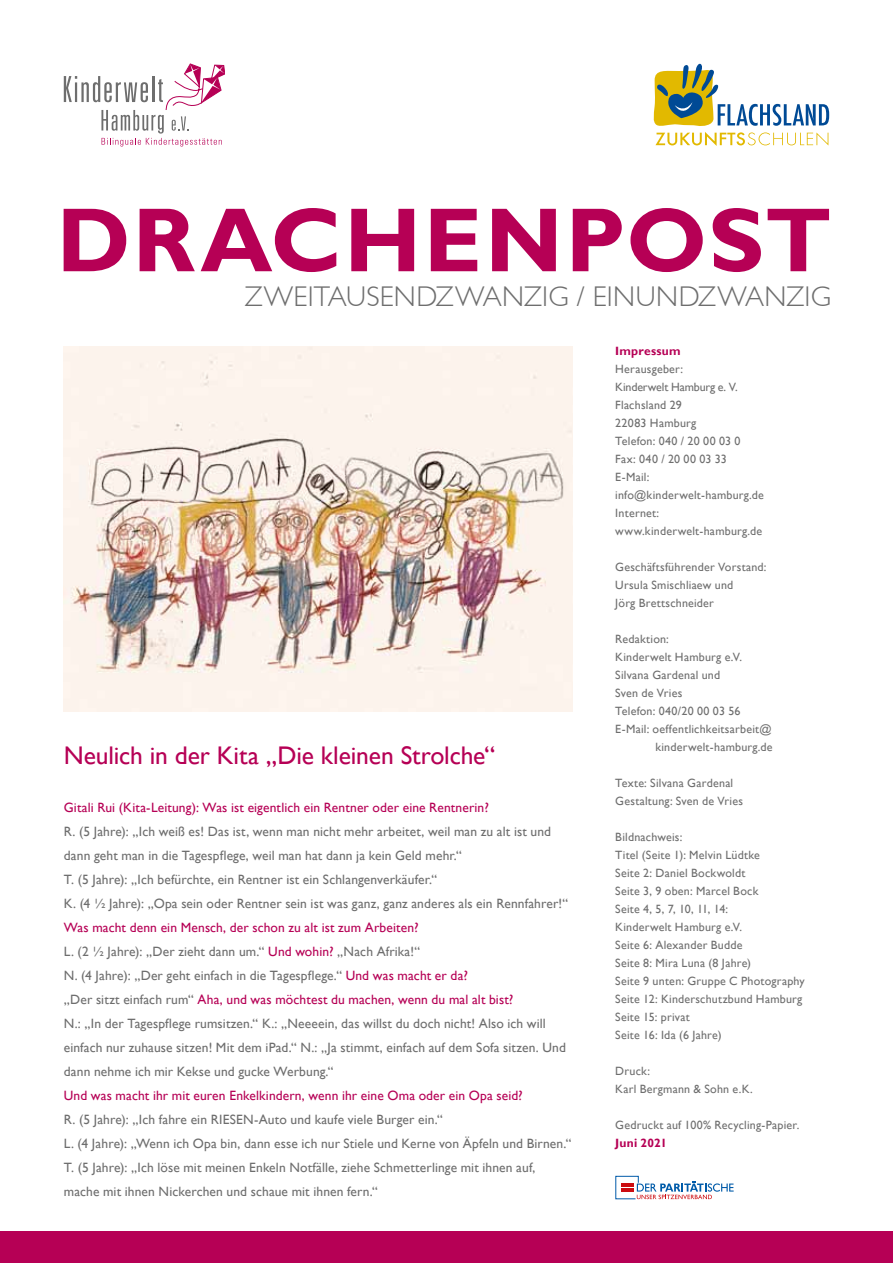
<style>
.page{position:relative;width:893px;height:1263px;background:#fff}
.page>*{position:absolute;margin:0;border:0;box-sizing:border-box;transform-origin:0 0}
.t1{font:700 91.5px "Gill Sans";letter-spacing:.02em;color:#b60055}
.t2{font:300 28.5px "Gill Sans";letter-spacing:.005em;color:#6e6e6e}
.t3{font:25.5px "Gill Sans";letter-spacing:-.005em;color:#b60055}
.t4{font:13.5px/24px "Gill Sans";letter-spacing:.01em;color:#6e6e6e}
.t5{font:13.5px "Gill Sans";letter-spacing:.01em;color:#b60055}
.t6{font:12px/18px "Gill Sans";letter-spacing:.02em;color:#6e6e6e}
.t7{font:700 12px "Gill Sans";letter-spacing:.02em;color:#b60055}
.s1{color:#b60055}
</style>
<div class="page">
<img style="left:64px;top:347px;width:509px;height:365px">
<svg style="left:654px;top:64px;width:175px;height:82px"></svg>
<svg style="left:64px;top:64px;width:161px;height:83px"></svg>
<svg style="left:615px;top:1176px;width:119px;height:23px"></svg>
<div style="left:0;top:1231px;width:893px;height:32px;background:#b60055"></div>
<h1 class="t1" style="left:57px;top:185px;width:776px">DRACHENPOST</h1>
<h2 class="t2" style="left:245px;top:280px;width:588px">ZWEITAUSENDZWANZIG / EINUNDZWANZIG</h2>
<h3 class="t3" style="left:64px;top:741px;width:433px">Neulich in der Kita „Die kleinen Strolche“</h3>
<p class="t5" style="left:64px;top:800px;width:427px">Gitali Rui (Kita-Leitung): Was ist eigentlich ein Rentner oder eine Rentnerin?</p>
<p class="t4" style="left:64px;top:820px;width:506px">R. (5 Jahre): „Ich weiß es! Das ist, wenn man nicht mehr arbeitet, weil man zu alt ist und dann geht man in die Tagespflege, weil man hat dann ja kein Geld mehr.“<br>T. (5 Jahre): „Ich befürchte, ein Rentner ist ein Schlangenverkäufer.“<br>K. (4 ½ Jahre): „Opa sein oder Rentner sein ist was ganz, ganz anderes als ein Rennfahrer!“</p>
<p class="t4" style="left:64px;top:916px;width:504px"><span class="s1">Was macht denn ein Mensch, der schon zu alt ist zum Arbeiten?<br></span>L. (2 ½ Jahre): „Der zieht dann um.“ <span class="s1">Und wohin?</span> „Nach Afrika!“<br>N. (4 Jahre): „Der geht einfach in die Tagespflege.“ <span class="s1">Und was macht er da?<br></span>„Der sitzt einfach rum“ <span class="s1">Aha, und was möchtest du machen, wenn du mal alt bist?<br></span>N.: „In der Tagespflege rumsitzen.“ K.: „Neeeein, das willst du doch nicht! Also ich will einfach nur zuhause sitzen! Mit dem iPad.“ N.: „Ja stimmt, einfach auf dem Sofa sitzen. Und dann nehme ich mir Kekse und gucke Werbung.“</p>
<p class="t5" style="left:64px;top:1088px;width:460px">Und was macht ihr mit euren Enkelkindern, wenn ihr eine Oma oder ein Opa seid?</p>
<p class="t4" style="left:64px;top:1108px;width:509px">R. (5 Jahre): „Ich fahre ein RIESEN-Auto und kaufe viele Burger ein.“<br>L. (4 Jahre): „Wenn ich Opa bin, dann esse ich nur Stiele und Kerne von Äpfeln und Birnen.“ T. (5 Jahre): „Ich löse mit meinen Enkeln Notfälle, ziehe Schmetterlinge mit ihnen auf, mache mit ihnen Nickerchen und schaue mit ihnen fern.“</p>
<p class="t7" style="left:615px;top:344px;width:67px">Impressum</p>
<p class="t6" style="left:615px;top:360px;width:150px">Herausgeber:<br>Kinderwelt Hamburg e. V.<br>Flachsland 29<br>22083 Hamburg<br>Telefon: 040 / 20 00 03 0<br>Fax: 040 / 20 00 03 33<br>E-Mail: info@kinderwelt-hamburg.de<br>Internet: www.kinderwelt-hamburg.de</p>
<p class="t6" style="left:615px;top:558px;width:153px">Geschäftsführender Vorstand:<br>Ursula Smischliaew und<br>Jörg Brettschneider</p>
<p class="t6" style="left:615px;top:630px;width:55px">Redaktion:</p>
<p class="t6" style="left:615px;top:648px;width:128px">Kinderwelt Hamburg e.V.</p>
<p class="t6" style="left:615px;top:666px;width:106px">Silvana Gardenal und</p>
<p class="t6" style="left:615px;top:684px;width:69px">Sven de Vries</p>
<p class="t6" style="left:615px;top:702px;width:127px">Telefon: 040/20 00 03 56</p>
<p class="t6" style="left:615px;top:720px;width:158px">E-Mail: oeffentlichkeitsarbeit@</p>
<p class="t6" style="left:655px;top:738px;width:119px">kinderwelt-hamburg.de</p>
<p class="t6" style="left:615px;top:774px;width:129px">Texte: Silvana Gardenal<br>Gestaltung: Sven de Vries</p>
<p class="t6" style="left:615px;top:828px;width:191px">Bildnachweis:<br>Titel (Seite 1): Melvin Lüdtke<br>Seite 2: Daniel Bockwoldt<br>Seite 3, 9 oben: Marcel Bock<br>Seite 4, 5, 7, 10, 11, 14:<br>Kinderwelt Hamburg e.V.<br>Seite 6: Alexander Budde<br>Seite 8: Mira Luna (8 Jahre)<br>Seite 9 unten: Gruppe C Photography<br>Seite 12: Kinderschutzbund Hamburg<br>Seite 15: privat<br>Seite 16: Ida (6 Jahre)</p>
<p class="t6" style="left:615px;top:1062px;width:139px">Druck:<br>Karl Bergmann &amp; Sohn e.K.</p>
<p class="t6" style="left:615px;top:1116px;width:185px">Gedruckt auf 100% Recycling-Papier.</p>
<p class="t7" style="left:615px;top:1136px;width:53px">Juni 2021</p>
</div>
